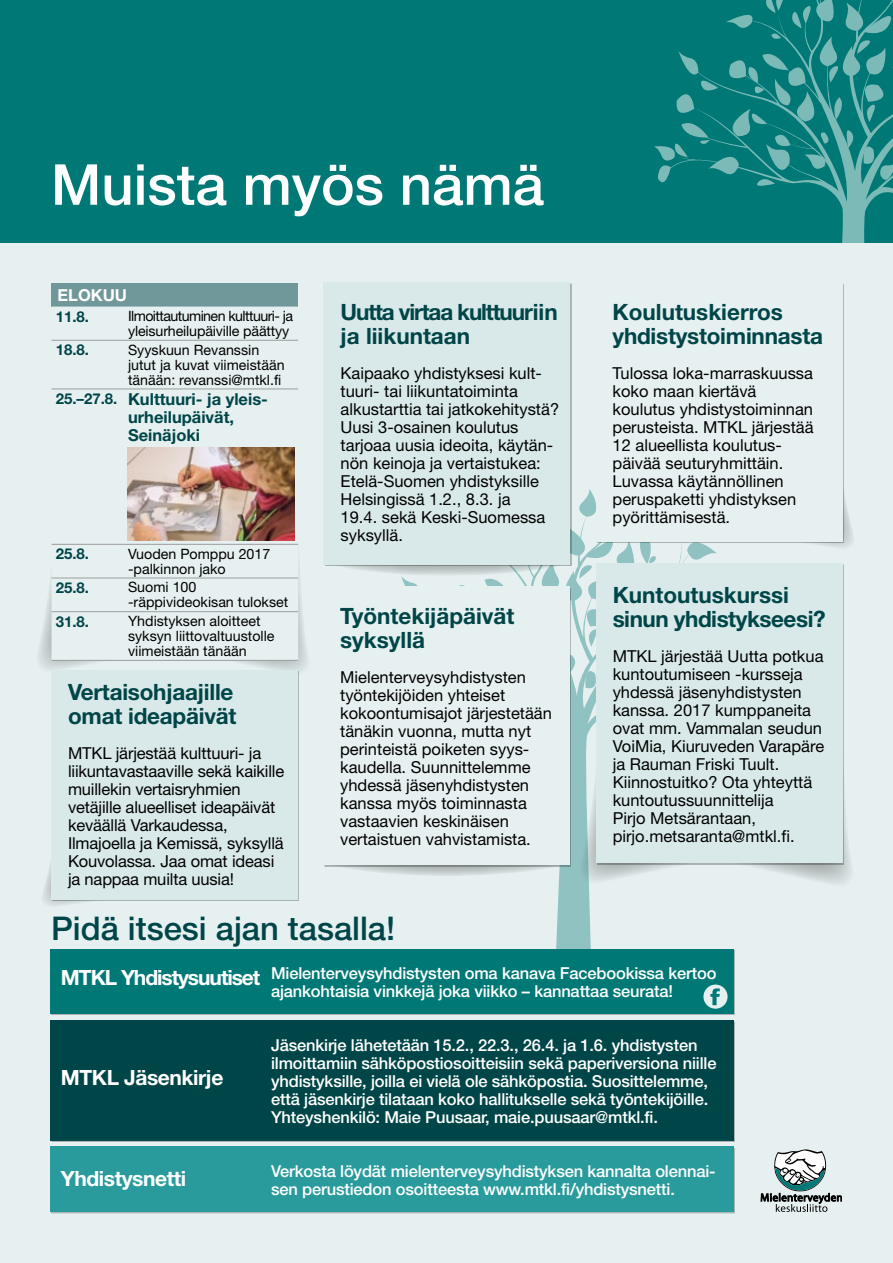
<style>
.page{position:relative;width:893px;height:1263px;background:#e6f0f0}
.page>*{position:absolute;margin:0;border:0;box-sizing:border-box;transform-origin:0 0}
.t1{font:500 56.55px "Helvetica Neue LT Std";color:#fff}
.t2{font:500 32.7px "Helvetica Neue LT Std";color:#004547}
.t3{font:700 22.5px/24px "Helvetica Neue LT Std";letter-spacing:-.01em;color:#004547}
.t4{font:700 22.5px/24px "Helvetica Neue LT Std";letter-spacing:-.05em;color:#004547}
.t5{font:700 21px "Helvetica Neue LT Std";letter-spacing:-.02em;color:#fff}
.t6{font:700 21px "Helvetica Neue LT Std";letter-spacing:-.05em;color:#fff}
.t7{font:16.5px/18px "Helvetica Neue LT Std";color:#000}
.t8{font:500 16.5px/18px "Helvetica Neue LT Std";letter-spacing:-.01em;color:#fff}
.t9{font:700 16.5px/18px "Helvetica Neue LT Std";color:#004547}
.t10{font:700 16.5px "Helvetica Neue LT Std";color:#fff}
.t11{font:700 15px "Helvetica Neue LT Std";color:#004547}
.t12{font:14.25px/15px "Helvetica Neue LT Std";color:#000}
.s1{font-size:15px}
</style>
<div class="page">
<svg style="left:556px;top:721px;width:178px;height:229px"></svg>
<div style="left:51px;top:950px;width:684px;height:65px;background:#007976"></div>
<div style="left:50px;top:949px;width:683px;height:64px;background:#007976"></div>
<div style="left:50px;top:1147px;width:683px;height:65px;background:#2a9b9c"></div>
<div style="left:50px;top:1020px;width:683px;height:121px;background:#004547"></div>
<div style="left:703px;top:984px;width:25px;height:25px;background:#e6f0f0;border-radius:50%"></div>
<svg style="left:710px;top:988px;width:10px;height:17px"></svg>
<svg style="left:580px;top:721px;width:271px;height:168px"></svg>
<div style="left:596px;top:563px;width:246px;height:300px;background:#d9e9e9"></div>
<svg style="left:341px;top:456px;width:512px;height:265px"></svg>
<div style="left:324px;top:282px;width:246px;height:282px;background:#d9e9e9"></div>
<div style="left:0;top:0;width:893px;height:242px;background:#007976"></div>
<svg style="left:831px;top:192px;width:62px;height:50px"></svg>
<svg style="left:654px;top:0;width:239px;height:192px"></svg>
<svg style="left:39px;top:544px;width:268px;height:128px"></svg>
<div style="left:52px;top:283px;width:246px;height:24px;background:#70989b"></div>
<svg style="left:52px;top:339px;width:246px;height:321px"></svg>
<hr style="left:52px;top:340px;width:72px;height:1px;background:#9c9d9d">
<hr style="left:124px;top:340px;width:174px;height:1px;background:#9c9d9d">
<hr style="left:52px;top:389px;width:72px;height:1px;background:#9c9d9d">
<hr style="left:124px;top:389px;width:174px;height:1px;background:#9c9d9d">
<hr style="left:52px;top:544px;width:72px;height:1px;background:#9c9d9d">
<hr style="left:124px;top:544px;width:174px;height:1px;background:#9c9d9d">
<hr style="left:52px;top:578px;width:72px;height:1px;background:#9c9d9d">
<hr style="left:124px;top:578px;width:174px;height:1px;background:#9c9d9d">
<hr style="left:52px;top:611px;width:72px;height:1px;background:#9c9d9d">
<hr style="left:124px;top:611px;width:174px;height:1px;background:#9c9d9d">
<hr style="left:52px;top:660px;width:72px;height:1px;background:#9c9d9d">
<hr style="left:124px;top:660px;width:174px;height:1px;background:#9c9d9d">
<img style="left:128px;top:448px;width:166px;height:92px">
<svg style="left:761px;top:1149px;width:81px;height:63px"></svg>
<svg style="left:326px;top:866px;width:241px;height:10px"></svg>
<div style="left:323px;top:587px;width:247px;height:278px;background:#e6f0f0"></div>
<svg style="left:43px;top:862px;width:45px;height:44px"></svg>
<div style="left:51px;top:670px;width:247px;height:229px;background:#d9e9e9"></div>
<h1 class="t1" style="left:51px;top:151px;width:495px">Muista myös nämä</h1>
<p class="t10" style="left:58px;top:284px;width:71px">ELOKUU</p>
<p class="t11" style="left:56px;top:307px;width:35px">11.8.</p>
<p class="t12" style="left:128px;top:308px;width:167px">Ilmoittautuminen kulttuuri- ja yleisurheilupäiville päättyy</p>
<p class="t11" style="left:56px;top:341px;width:35px">18.8.</p>
<p class="t12" style="left:128px;top:342px;width:158px">Syyskuun Revanssin jutut ja kuvat viimeistään tänään: revanssi@mtkl.fi</p>
<p class="t9" style="left:128px;top:390px;width:140px;text-indent:-72px"><span class="s1">25.–27.8.</span> Kulttuuri- ja yleis&shy;urheilupäivät,<br>Seinäjoki</p>
<p class="t11" style="left:56px;top:545px;width:35px">25.8.</p>
<p class="t12" style="left:128px;top:546px;width:144px">Vuoden Pomppu 2017 -palkinnon jako</p>
<p class="t11" style="left:56px;top:578px;width:35px">25.8.</p>
<p class="t12" style="left:128px;top:580px;width:162px">Suomi 100 -räppivideokisan tulokset</p>
<p class="t11" style="left:56px;top:612px;width:35px">31.8.</p>
<p class="t12" style="left:128px;top:613px;width:148px">Yhdistyksen aloitteet syksyn liittovaltuustolle viimeistään tänään</p>
<h3 class="t3" style="left:68px;top:680px;width:170px">Vertaisohjaajille omat ideapäivät</h3>
<p class="t7" style="left:68px;top:744px;width:218px">MTKL järjestää kulttuuri- ja liikuntavastaaville sekä kaikille muillekin vertaisryhmien vetäjille alueelliset ideapäivät keväällä Varkaudessa,<br>Ilmajoella ja Kemissä, syksyllä<br>Kouvolassa. Jaa omat ideasi ja nappaa muilta uusia!</p>
<h3 class="t4" style="left:341px;top:299px;width:219px">Uutta virtaa kulttuuriin ja liikuntaan</h3>
<p class="t7" style="left:341px;top:364px;width:220px">Kaipaako yhdistyksesi kult&shy;tuuri- tai liikuntatoiminta alkustarttia tai jatkokehitystä?<br>Uusi 3-osainen koulutus tarjoaa uusia ideoita, käytän&shy;nön keinoja ja vertaistukea:<br>Etelä-Suomen yhdistyksille<br>Helsingissä 1.2., 8.3. ja<br>19.4. sekä Keski-Suomessa syksyllä.</p>
<h3 class="t3" style="left:340px;top:604px;width:176px">Työntekijäpäivät syksyllä</h3>
<p class="t7" style="left:340px;top:668px;width:213px">Mielenterveysyhdistysten työntekijöiden yhteiset kokoontumisajot järjestetään tänäkin vuonna, mutta nyt perinteistä poiketen syys&shy;kaudella. Suunnittelemme yhdessä jäsenyhdistysten kanssa myös toiminnasta vastaavien keskinäisen vertaistuen vahvistamista.</p>
<h3 class="t3" style="left:612px;top:299px;width:212px">Koulutuskierros yhdistystoiminnasta</h3>
<p class="t7" style="left:612px;top:364px;width:203px">Tulossa loka-marraskuussa koko maan kiertävä koulutus yhdistystoiminnan perusteista. MTKL järjestää<br>12 alueellista koulutus&shy;päivää seuturyhmittäin.<br>Luvassa käytännöllinen peruspaketti yhdistyksen pyörittämisestä.</p>
<h3 class="t3" style="left:613px;top:583px;width:214px">Kuntoutuskurssi sinun yhdistykseesi?</h3>
<p class="t7" style="left:613px;top:647px;width:213px">MTKL järjestää Uutta potkua kuntoutumiseen -kursseja yhdessä jäsenyhdistysten kanssa. 2017 kumppaneita ovat mm. Vammalan seudun<br>VoiMia, Kiuruveden Varapäre ja Rauman Friski Tuult.<br>Kiinnostuitko? Ota yhteyttä kuntoutussuunnittelija<br>Pirjo Metsärantaan, pirjo.metsaranta@mtkl.fi.</p>
<h2 class="t2" style="left:51px;top:909px;width:346px">Pidä itsesi ajan tasalla!</h2>
<p class="t8" style="left:271px;top:964px;width:447px">Mielenterveysyhdistysten oma kanava Facebookissa kertoo ajankohtaisia vinkkejä joka viikko – kannattaa seurata!</p>
<p class="t8" style="left:271px;top:1036px;width:447px">Jäsenkirje lähetetään 15.2., 22.3., 26.4. ja 1.6. yhdistysten ilmoittamiin sähköpostiosoitteisiin sekä paperiversiona niille yhdistyksille, joilla ei vielä ole sähköpostia. Suosittelemme, että jäsenkirje tilataan koko hallitukselle sekä työntekijöille.<br>Yhteyshenkilö: Maie Puusaar, maie.puusaar@mtkl.fi.</p>
<p class="t8" style="left:271px;top:1162px;width:446px">Verkosta löydät mielenterveysyhdistyksen kannalta olennai&shy;sen perustiedon osoitteesta www.mtkl.fi/yhdistysnetti.</p>
<p class="t6" style="left:61px;top:965px;width:201px">MTKL Yhdistysuutiset</p>
<p class="t5" style="left:61px;top:1064px;width:164px">MTKL Jäsenkirje</p>
<p class="t5" style="left:61px;top:1165px;width:127px">Yhdistysnetti</p>
</div>
